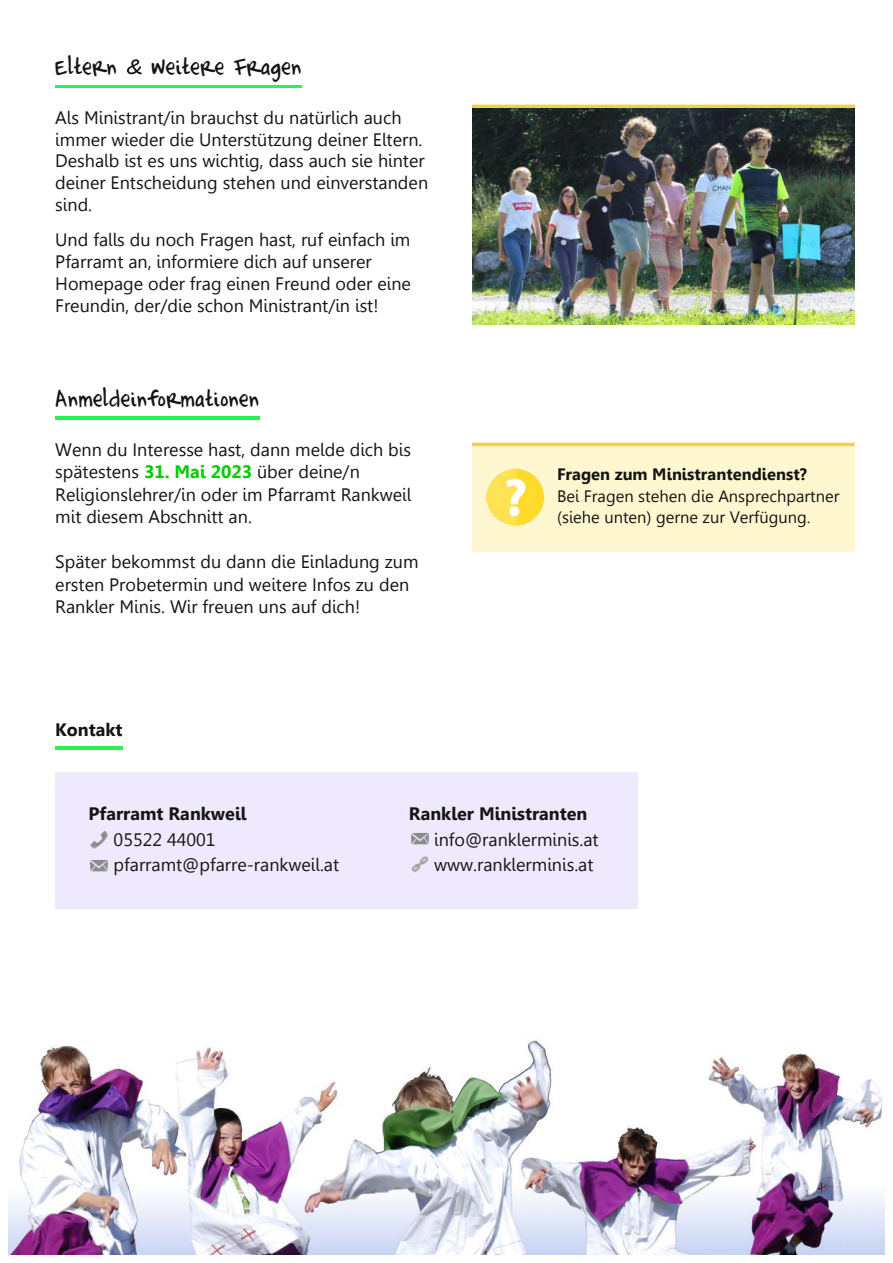
<style>
.page{position:relative;width:893px;height:1263px;background:#fff}
.page>*{position:absolute;margin:0;border:0;box-sizing:border-box;transform-origin:0 0}
.t1{font:28.5px "Completein Him";letter-spacing:.02em;color:#161413}
.t2{font:18px/21.8px "Gisha";color:#161413}
.t3{font:700 18px "Gisha";color:#161413}
.t4{font:16.5px/21.6px "Gisha";color:#161413}
.t5{font:700 16.5px "Gisha";color:#161413}
.s1{font-weight:700;color:#00cd00}
</style>
<div class="page">
<div style="left:55px;top:773px;width:583px;height:136px;background:#eee9fc"></div>
<img style="left:55px;top:417px;width:204px;height:2px">
<img style="left:9px;top:1039px;width:875px;height:215px">
<img style="left:55px;top:746px;width:68px;height:3px">
<img style="left:55px;top:85px;width:247px;height:3px">
<img style="left:472px;top:108px;width:383px;height:216px">
<hr style="left:472px;top:105px;width:383px;height:3px;background:#f3d23e">
<div style="left:472px;top:445px;width:383px;height:106px;background:#fff7cf"></div>
<img style="left:411px;top:856px;width:17px;height:16px">
<img style="left:411px;top:832px;width:17px;height:13px">
<img style="left:91px;top:831px;width:17px;height:18px">
<img style="left:91px;top:859px;width:17px;height:13px">
<hr style="left:472px;top:443px;width:383px;height:3px;background:#f3d23e">
<img style="left:485px;top:468px;width:60px;height:59px">
<h1 class="t1" style="left:55px;top:53px;width:247px">Eltern weitere Fragen</h1>
<p class="t2" style="left:55px;top:107px;width:374px">Als Ministrant/in brauchst du natürlich auch immer wieder die Unterstützung deiner Eltern.<br>Deshalb ist es uns wichtig, dass auch sie hinter deiner Entscheidung stehen und einverstanden sind.</p>
<p class="t2" style="left:55px;top:229px;width:357px">Und falls du noch Fragen hast, ruf einfach im Pfarramt an, informiere dich auf unserer Homepage oder frag einen Freund oder eine Freundin, der/die schon Ministrant/in ist!</p>
<h1 class="t1" style="left:55px;top:385px;width:205px">Anmeldeinformationen</h1>
<p class="t2" style="left:55px;top:438px;width:358px;line-height:22.5px">Wenn du Interesse hast, dann melde dich bis spätestens <span class="s1">31. Mai 2023</span> über deine/n Religionslehrer/in oder im Pfarramt Rankweil mit diesem Abschnitt an.</p>
<p class="t2" style="left:55px;top:551px;width:365px;line-height:22.5px">Später bekommst du dann die Einladung zum ersten Probetermin und weitere Infos zu den<br>Rankler Minis. Wir freuen uns auf dich!</p>
<p class="t3" style="left:55px;top:719px;width:69px">Kontakt</p>
<p class="t5" style="left:557px;top:465px;width:251px">Fragen zum Ministrantendienst?</p>
<p class="t4" style="left:557px;top:485px;width:284px">Bei Fragen stehen die Ansprechpartner (siehe unten) gerne zur Verfügung.</p>
<p class="t3" style="left:88px;top:804px;width:160px">Pfarramt Rankweil</p>
<p class="t2" style="left:114px;top:827px;width:227px;line-height:25.5px">05522 44001 pfarramt@pfarre-rankweil.at</p>
<p class="t3" style="left:409px;top:803px;width:180px">Rankler Ministranten</p>
<p class="t2" style="left:434px;top:827px;width:166px;line-height:25.5px">info@ranklerminis.at www.ranklerminis.at</p>
</div>
